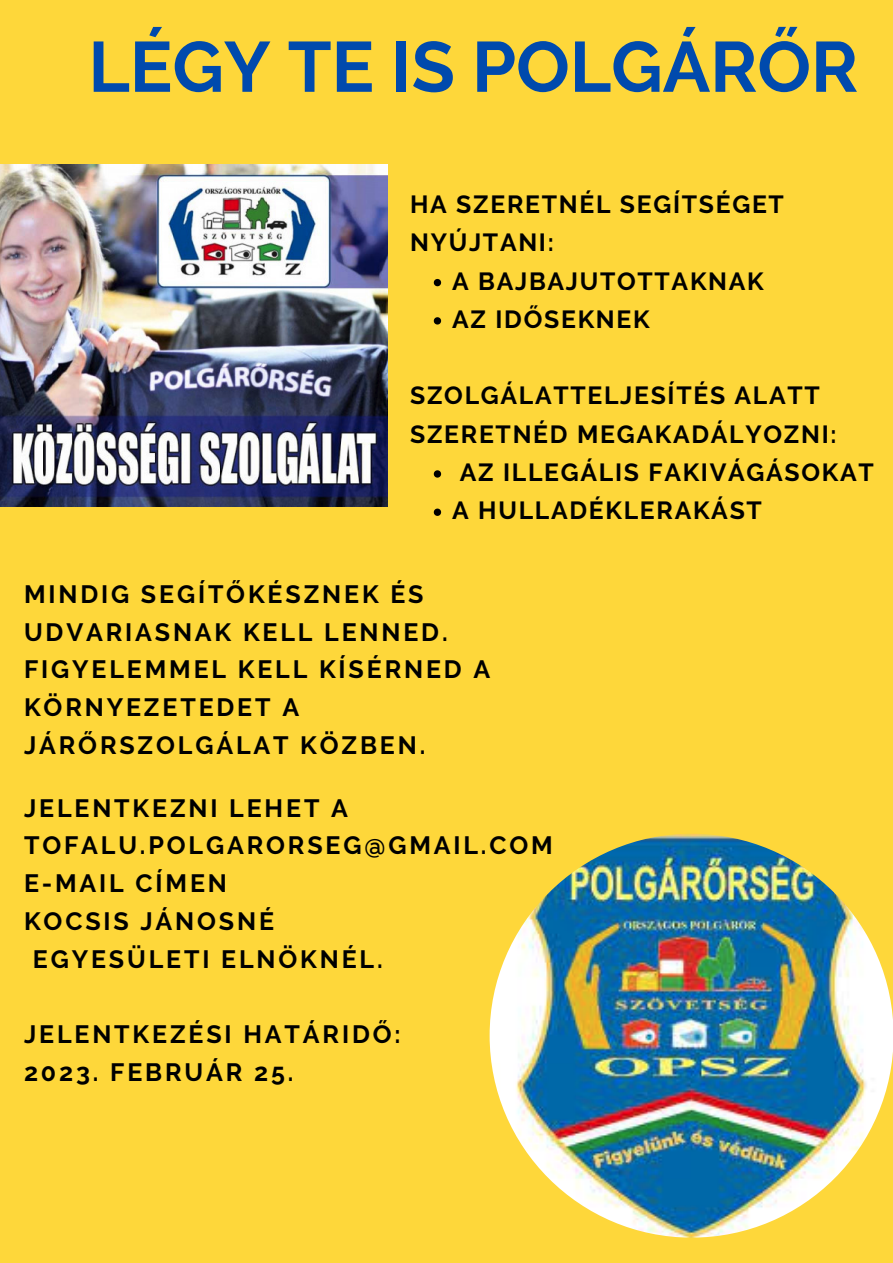
<style>
.page{position:relative;width:893px;height:1263px;background:#fed73a}
.page>*{position:absolute;margin:0;border:0;box-sizing:border-box;transform-origin:0 0}
.t1{font:700 70.88px "Raleway";color:#004aad}
.t2{font:700 24.97px/37.7px "Raleway";letter-spacing:.115em;color:#000}
.t3{font:700 24.75px/38.2px "Raleway";letter-spacing:.07em;color:#000}
</style>
<div class="page">
<img style="left:489px;top:834px;width:404px;height:403px;border-radius:50%">
<img style="left:0;top:165px;width:387px;height:341px">
<svg style="left:434px;top:279px;width:7px;height:7px"></svg>
<svg style="left:434px;top:317px;width:7px;height:7px"></svg>
<svg style="left:434px;top:470px;width:7px;height:8px"></svg>
<svg style="left:434px;top:509px;width:7px;height:7px"></svg>
<h1 class="t1" style="left:88px;top:25px;width:771px">LÉGY TE IS POLGÁRŐR</h1>
<p class="t3" style="left:410px;top:185px;width:375px">HA SZERETNÉL SEGÍTSÉGET<br>NYÚJTANI:</p>
<p class="t3" style="left:452px;top:262px;width:313px">A BAJBAJUTOTTAKNAK<br>AZ IDŐSEKNEK</p>
<p class="t3" style="left:410px;top:377px;width:428px">SZOLGÁLATTELJESÍTÉS ALATT<br>SZERETNÉD MEGAKADÁLYOZNI:</p>
<p class="t3" style="left:452px;top:453px;width:423px;text-indent:8px">AZ ILLEGÁLIS FAKIVÁGÁSOKAT<br>A HULLADÉKLERAKÁST</p>
<p class="t2" style="left:24px;top:575px;width:468px">MINDIG SEGÍTŐKÉSZNEK ÉS<br>UDVARIASNAK KELL LENNED.<br>FIGYELEMMEL KELL KÍSÉRNED A<br>KÖRNYEZETEDET A<br>JÁRŐRSZOLGÁLAT KÖZBEN.</p>
<p class="t2" style="left:24px;top:789px;width:325px">JELENTKEZNI LEHET A</p>
<p class="t2" style="left:24px;top:827px;width:530px">TOFALU.POLGARORSEG@GMAIL.COM</p>
<p class="t2" style="left:24px;top:864px;width:204px">E-MAIL CÍMEN</p>
<p class="t2" style="left:24px;top:902px;width:252px">KOCSIS JÁNOSNÉ</p>
<p class="t2" style="left:33px;top:940px;width:351px">EGYESÜLETI ELNÖKNÉL.</p>
<p class="t2" style="left:24px;top:1015px;width:378px">JELENTKEZÉSI HATÁRIDŐ:<br>2023. FEBRUÁR 25.</p>
</div>
